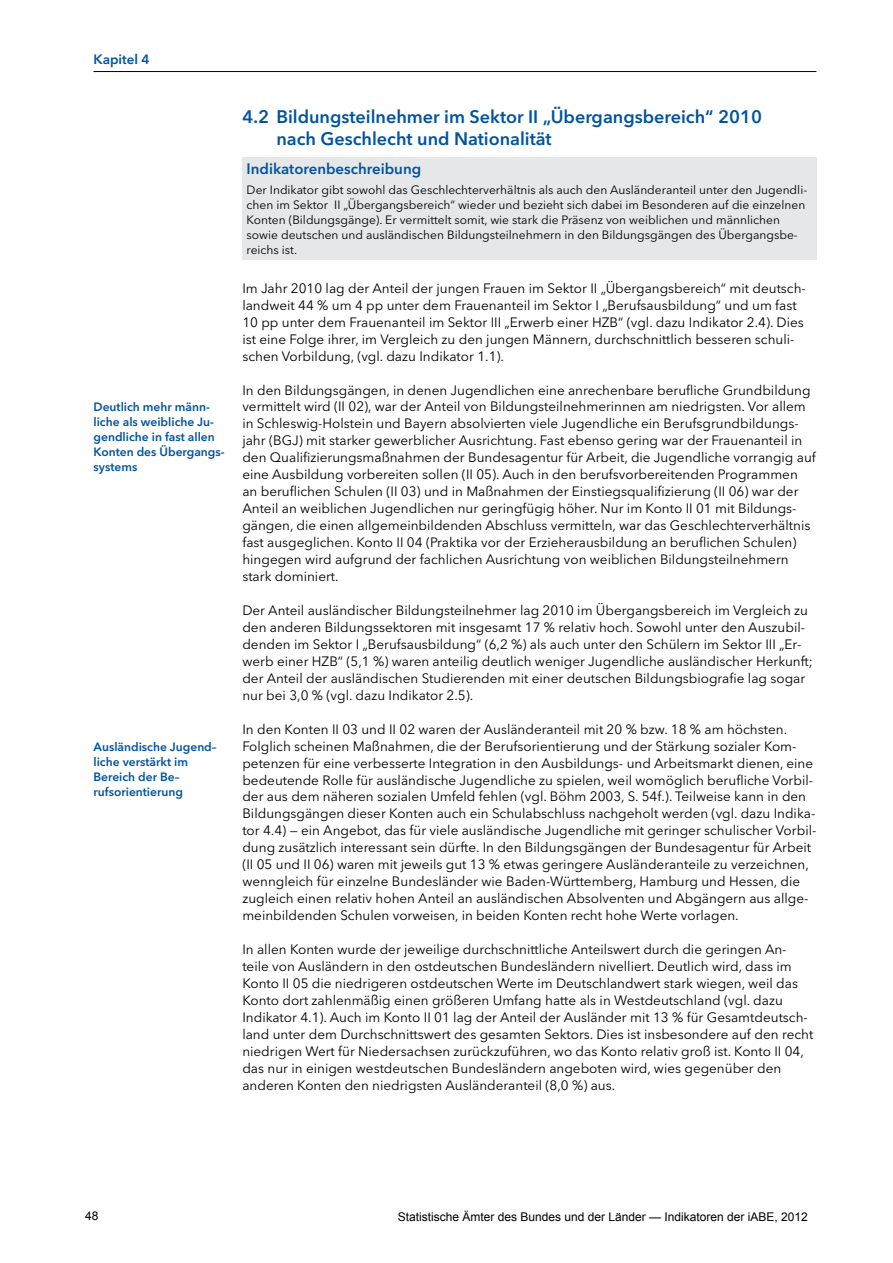
<style>
.page{position:relative;width:893px;height:1263px;background:#fff}
.page>*{position:absolute;margin:0;border:0;box-sizing:border-box;transform-origin:0 0}
.t1{font:600 18px/21.6px "Avenir Next LT Pro";color:#00539f}
.t2{font:600 15px "Avenir Next LT Pro";color:#00539f}
.t3{font:13.5px/17px "Avenir Next LT Pro";color:#000}
.t4{font:600 13.5px "Avenir Next LT Pro";color:#00539f}
.t5{font:12px/15px "Avenir Next LT Pro";color:#000}
.t6{font:600 12px/15px "Avenir Next LT Pro";color:#00539f}
.t7{font:12px "Arial";color:#000}
</style>
<div class="page">
<hr style="left:94px;top:71px;width:722px;height:1px;background:#000">
<div style="left:242px;top:157px;width:574px;height:102px;background:#e6e7e8"></div>
<p class="t4" style="left:94px;top:51px;width:58px">Kapitel 4</p>
<p class="t6" style="left:94px;top:400px;width:133px">Deutlich mehr männ&shy;liche als weibliche Ju&shy;gendliche in fast allen<br>Konten des Übergangs&shy;systems</p>
<p class="t6" style="left:94px;top:739px;width:125px">Ausländische Jugend– liche verstärkt im<br>Bereich der Be– rufsorientierung</p>
<h1 class="t1" style="left:276px;top:106px;width:487px;text-indent:-34px">4.2 Bildungsteilnehmer im Sektor II „Übergangsbereich“ 2010 nach Geschlecht und Nationalität</h1>
<p class="t2" style="left:247px;top:160px;width:176px">Indikatorenbeschreibung</p>
<p class="t5" style="left:247px;top:182px;width:562px">Der Indikator gibt sowohl das Geschlechterverhältnis als auch den Ausländeranteil unter den Jugendli&shy;chen im Sektor II „Übergangsbereich“ wieder und bezieht sich dabei im Besonderen auf die einzelnen Konten (Bildungsgänge). Er vermittelt somit, wie stark die Präsenz von weiblichen und männlichen sowie deutschen und ausländischen Bildungsteilnehmern in den Bildungsgängen des Übergangsbe&shy;reichs ist.</p>
<p class="t3" style="left:242px;top:280px;width:565px">Im Jahr 2010 lag der Anteil der jungen Frauen im Sektor II „Übergangsbereich“ mit deutsch&shy;landweit 44 % um 4 pp unter dem Frauenanteil im Sektor I „Berufsausbildung“ und um fast 10 pp unter dem Frauenanteil im Sektor III „Erwerb einer HZB“ (vgl. dazu Indikator 2.4). Dies ist eine Folge ihrer, im Vergleich zu den jungen Männern, durchschnittlich besseren schuli&shy;schen Vorbildung, (vgl. dazu Indikator 1.1).</p>
<p class="t3" style="left:242px;top:381px;width:575px">In den Bildungsgängen, in denen Jugendlichen eine anrechenbare berufliche Grundbildung vermittelt wird (II 02), war der Anteil von Bildungsteilnehmerinnen am niedrigsten. Vor allem in Schleswig-Holstein und Bayern absolvierten viele Jugendliche ein Berufsgrundbildungs&shy;jahr (BGJ) mit starker gewerblicher Ausrichtung. Fast ebenso gering war der Frauenanteil in den Qualifizierungsmaßnahmen der Bundesagentur für Arbeit, die Jugendliche vorrangig auf eine Ausbildung vorbereiten sollen (II 05). Auch in den berufsvorbereitenden Programmen an beruflichen Schulen (II 03) und in Maßnahmen der Einstiegsqualifizierung (II 06) war der Anteil an weiblichen Jugendlichen nur geringfügig höher. Nur im Konto II 01 mit Bildungs&shy;gängen, die einen allgemeinbildenden Abschluss vermitteln, war das Geschlechterverhältnis fast ausgeglichen. Konto II 04 (Praktika vor der Erzieherausbildung an beruflichen Schulen) hingegen wird aufgrund der fachlichen Ausrichtung von weiblichen Bildungsteilnehmern stark dominiert.</p>
<p class="t3" style="left:242px;top:602px;width:572px">Der Anteil ausländischer Bildungsteilnehmer lag 2010 im Übergangsbereich im Vergleich zu den anderen Bildungssektoren mit insgesamt 17 % relativ hoch. Sowohl unter den Auszubil&shy;denden im Sektor I „Berufsausbildung“ (6,2 %) als auch unter den Schülern im Sektor III „Er&shy;werb einer HZB“ (5,1 %) waren anteilig deutlich weniger Jugendliche ausländischer Herkunft; der Anteil der ausländischen Studierenden mit einer deutschen Bildungsbiografie lag sogar nur bei 3,0 % (vgl. dazu Indikator 2.5).</p>
<p class="t3" style="left:242px;top:720px;width:575px">In den Konten II 03 und II 02 waren der Ausländeranteil mit 20 % bzw. 18 % am höchsten.<br>Folglich scheinen Maßnahmen, die der Berufsorientierung und der Stärkung sozialer Kom&shy;petenzen für eine verbesserte Integration in den Ausbildungs- und Arbeitsmarkt dienen, eine bedeutende Rolle für ausländische Jugendliche zu spielen, weil womöglich berufliche Vorbil&shy;der aus dem näheren sozialen Umfeld fehlen (vgl. Böhm 2003, S. 54f.). Teilweise kann in den Bildungsgängen dieser Konten auch ein Schulabschluss nachgeholt werden (vgl. dazu Indika&shy;tor 4.4) — ein Angebot, das für viele ausländische Jugendliche mit geringer schulischer Vorbil&shy;dung zusätzlich interessant sein dürfte. In den Bildungsgängen der Bundesagentur für Arbeit (II 05 und II 06) waren mit jeweils gut 13 % etwas geringere Ausländeranteile zu verzeichnen, wenngleich für einzelne Bundesländer wie Baden-Württemberg, Hamburg und Hessen, die zugleich einen relativ hohen Anteil an ausländischen Absolventen und Abgängern aus allge&shy;meinbildenden Schulen vorweisen, in beiden Konten recht hohe Werte vorlagen.</p>
<p class="t3" style="left:242px;top:941px;width:572px">In allen Konten wurde der jeweilige durchschnittliche Anteilswert durch die geringen An&shy;teile von Ausländern in den ostdeutschen Bundesländern nivelliert. Deutlich wird, dass im Konto II 05 die niedrigeren ostdeutschen Werte im Deutschlandwert stark wiegen, weil das Konto dort zahlenmäßig einen größeren Umfang hatte als in Westdeutschland (vgl. dazu Indikator 4.1). Auch im Konto II 01 lag der Anteil der Ausländer mit 13 % für Gesamtdeutsch&shy;land unter dem Durchschnittswert des gesamten Sektors. Dies ist insbesondere auf den recht niedrigen Wert für Niedersachsen zurückzuführen, wo das Konto relativ groß ist. Konto II 04, das nur in einigen westdeutschen Bundesländern angeboten wird, wies gegenüber den anderen Konten den niedrigsten Ausländeranteil (8,0 %) aus.</p>
<p class="t7" style="left:85px;top:1207px;width:15px">48</p>
<p class="t7" style="left:398px;top:1208px;width:412px">Statistische Ämter des Bundes und der Länder — Indikatoren der iABE, 2012</p>
</div>
